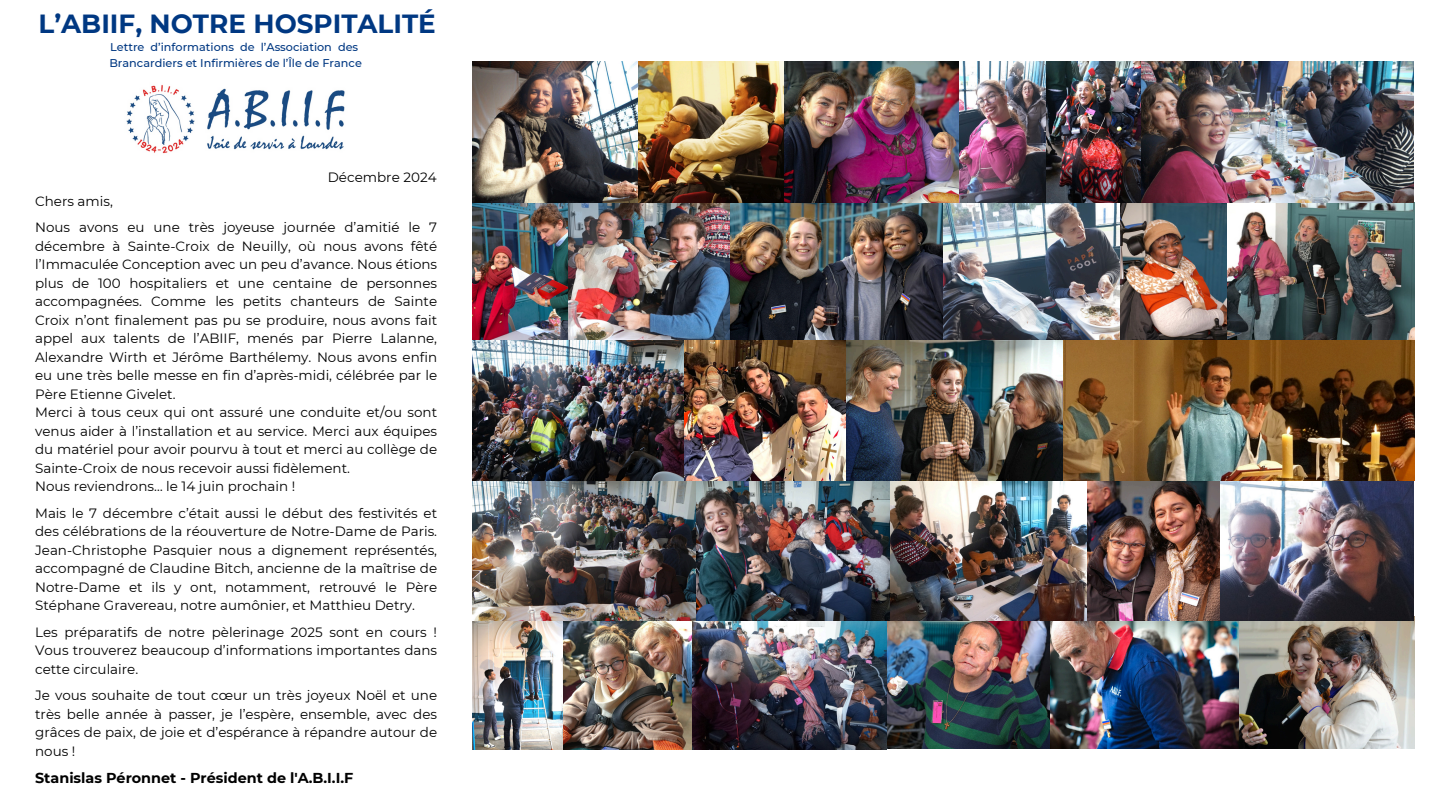
<style>
.page{position:relative;width:1440px;height:810px;background:#fff}
.page>*{position:absolute;margin:0;border:0;box-sizing:border-box;transform-origin:0 0}
.t1{font:700 26.2px "Montserrat";color:#003882}
.t2{font:700 14.4px "Montserrat";color:#000}
.t3{font:13.5px/18.5px "Montserrat";color:#000;text-align:justify}
.t4{font:500 11.2px/15.5px "Montserrat";color:#003882}
</style>
<div class="page">
<img style="left:1239px;top:620px;width:175px;height:129px">
<img style="left:1049px;top:620px;width:190px;height:129px">
<img style="left:472px;top:620px;width:220px;height:129px">
<img style="left:886px;top:620px;width:163px;height:129px">
<img style="left:692px;top:620px;width:194px;height:129px">
<img style="left:1219px;top:481px;width:195px;height:139px">
<img style="left:1087px;top:481px;width:132px;height:139px">
<img style="left:890px;top:481px;width:197px;height:139px">
<img style="left:695px;top:481px;width:195px;height:139px">
<img style="left:472px;top:481px;width:223px;height:139px">
<img style="left:1120px;top:203px;width:107px;height:138px">
<img style="left:942px;top:203px;width:178px;height:138px">
<img style="left:1227px;top:203px;width:187px;height:138px">
<img style="left:730px;top:203px;width:212px;height:138px">
<img style="left:472px;top:203px;width:96px;height:137px">
<img style="left:568px;top:203px;width:162px;height:137px">
<img style="left:1140px;top:61px;width:274px;height:142px">
<img style="left:958px;top:61px;width:89px;height:142px">
<img style="left:1047px;top:61px;width:93px;height:142px">
<img style="left:783px;top:61px;width:175px;height:142px">
<img style="left:472px;top:61px;width:167px;height:142px">
<img style="left:639px;top:61px;width:144px;height:142px">
<img style="left:845px;top:341px;width:569px;height:139px">
<img style="left:683px;top:340px;width:162px;height:140px">
<img style="left:472px;top:340px;width:211px;height:140px">
<img style="left:126px;top:85px;width:219px;height:69px">
<p class="t1" style="left:38px;top:7px;width:399px">L’ABIIF, NOTRE HOSPITALITÉ</p>
<p class="t4" style="left:109px;top:39px;width:254px">Lettre d’informations de l’Association des<br>Brancardiers et Infirmières de l’Île de France</p>
<p class="t3" style="left:328px;top:168px;width:110px">Décembre 2024</p>
<h1 class="t3" style="left:35px;top:191px;width:79px">Chers amis,</h1>
<h2 class="t3" style="left:35px;top:218px;width:404px">Nous avons eu une très joyeuse journée d’amitié le 7 décembre à Sainte-Croix de Neuilly, où nous avons fêté l’Immaculée Conception avec un peu d’avance. Nous étions plus de 100 hospitaliers et une centaine de personnes accompagnées. Comme les petits chanteurs de Sainte Croix n’ont finalement pas pu se produire, nous avons fait appel aux talents de l’ABIIF, menés par Pierre Lalanne, Alexandre Wirth et Jérôme Barthélemy. Nous avons enfin eu une très belle messe en fin d’après-midi, célébrée par le Père Etienne Givelet.</h2>
<p class="t3" style="left:35px;top:403px;width:403px">Merci à tous ceux qui ont assuré une conduite et/ou sont venus aider à l’installation et au service. Merci aux équipes du matériel pour avoir pourvu à tout et merci au collège de Sainte-Croix de nous recevoir aussi fidèlement.</p>
<p class="t3" style="left:35px;top:477px;width:262px">Nous reviendrons… le 14 juin prochain !</p>
<p class="t3" style="left:35px;top:503px;width:404px">Mais le 7 décembre c’était aussi le début des festivités et des célébrations de la réouverture de Notre-Dame de Paris.<br>Jean-Christophe Pasquier nous a dignement représentés, accompagné de Claudine Bitch, ancienne de la maîtrise de Notre-Dame et ils y ont, notamment, retrouvé le Père Stéphane Gravereau, notre aumônier, et Matthieu Detry.</p>
<p class="t3" style="left:35px;top:622px;width:403px">Les préparatifs de notre pèlerinage 2025 sont en cours !<br>Vous trouverez beaucoup d’informations importantes dans cette circulaire.</p>
<p class="t3" style="left:35px;top:686px;width:404px">Je vous souhaite de tout cœur un très joyeux Noël et une très belle année à passer, je l’espère, ensemble, avec des grâces de paix, de joie et d’espérance à répandre autour de nous !</p>
<p class="t2" style="left:35px;top:769px;width:320px">Stanislas Péronnet - Président de l'A.B.I.I.F</p>
</div>
